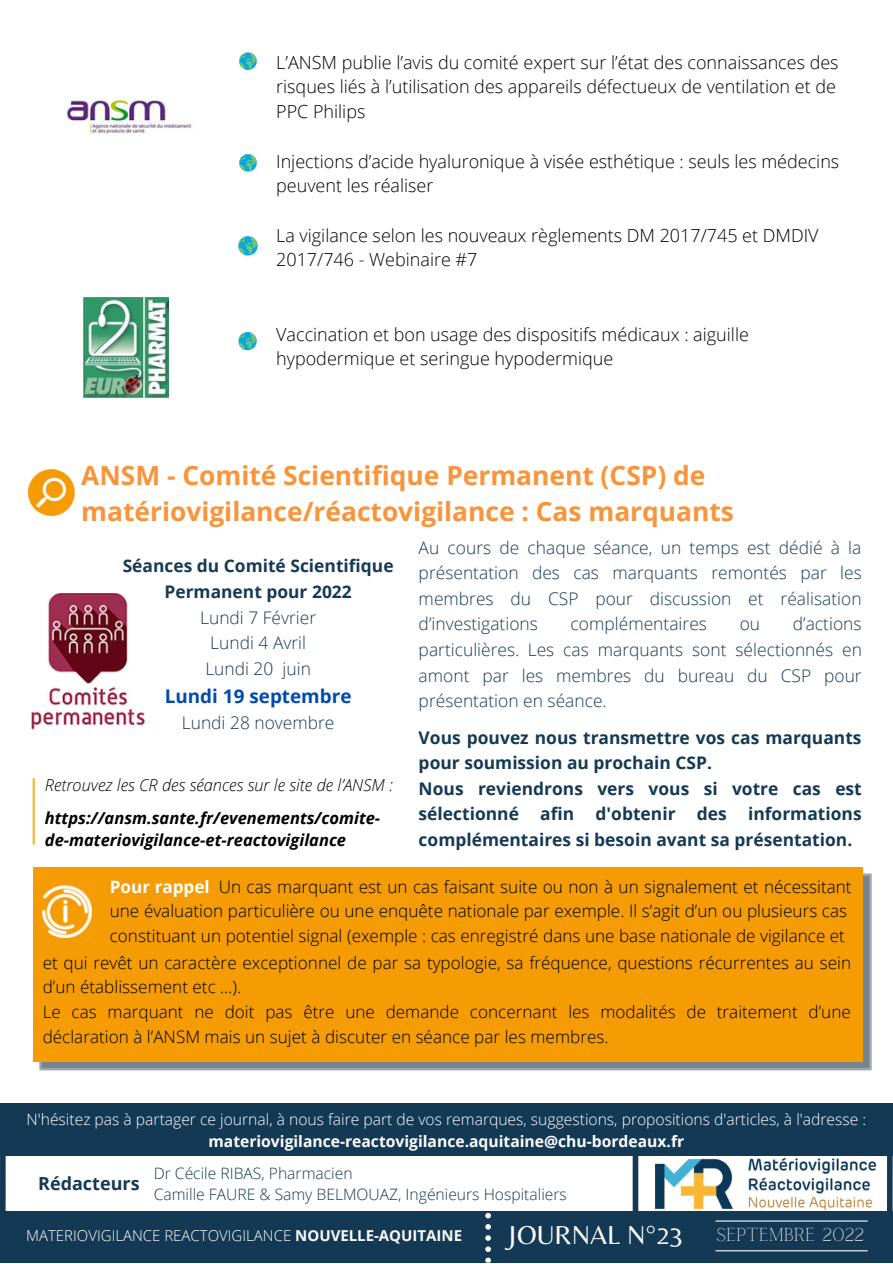
<style>
.page{position:relative;width:893px;height:1264px;background:#fff}
.page>*{position:absolute;margin:0;border:0;box-sizing:border-box;transform-origin:0 0}
.t1{font:27px "Belleza";color:#fbfcfb}
.t2{font:700 26.4px/36px "Open Sans";color:#f9943b}
.t3{font:19.05px "Calgary";color:#fbfcfb}
.t4{font:700 18.9px "Open Sans";color:#004aad}
.t5{font:18.6px "Calgary";color:#fbfcfb}
.t6{font:300 18px/24.8px "Open Sans";color:#000}
.t7{font:700 18px "Open Sans";color:#143955}
.t8{font:300 17.4px/25.7px "Open Sans";color:#143955;text-align:justify}
.t9{font:700 17.4px/25.7px "Open Sans";color:#143955;text-align:center}
.t10{font:300 17.1px/24.8px "Open Sans";color:#000}
.t11{font:italic 700 16.5px/22.5px "Open Sans";color:#000}
.t12{font:italic 300 16.5px "Open Sans";color:#000}
.t13{font:300 15.75px "Open Sans";color:#fbfcfb}
.t14{font:300 15.6px "Open Sans";color:#fff}
.t15{font:300 15.6px/21.3px "Open Sans";color:#143955}
.t16{font:700 15.6px "Open Sans";color:#fff}
.t17{font:300 15px "Open Sans";color:#fbfcfb}
.s1{font-weight:700;color:#fff}
.s2{font-weight:700}
.s3{font-family:"Belleza";font-size:27px}
</style>
<div class="page">
<img style="left:66px;top:99px;width:126px;height:35px">
<svg style="left:239px;top:52px;width:18px;height:18px"></svg>
<svg style="left:239px;top:154px;width:18px;height:18px"></svg>
<div style="left:0;top:1211px;width:892px;height:51px;background:#143955"></div>
<svg style="left:485px;top:1212px;width:6px;height:50px"></svg>
<hr style="left:715px;top:1220px;width:152px;height:1px;background:#fbfcfb">
<hr style="left:715px;top:1250px;width:152px;height:1px;background:#fbfcfb">
<div style="left:0;top:1103px;width:892px;height:52px;background:#143955"></div>
<div style="left:0;top:1144px;width:6px;height:79px;background:#143955"></div>
<div style="left:886px;top:1137px;width:6px;height:78px;background:#143955"></div>
<img style="left:655px;top:1157px;width:220px;height:53px">
<div style="left:632px;top:1152px;width:6px;height:60px;background:#143955"></div>
<svg style="left:238px;top:332px;width:19px;height:18px"></svg>
<img style="left:83px;top:297px;width:85px;height:100px">
<svg style="left:238px;top:236px;width:19px;height:19px"></svg>
<svg style="left:39px;top:873px;width:832px;height:197px;background:#8c8d86"></svg>
<div style="left:33px;top:866px;width:829px;height:195px;background:#f59c04"></div>
<img style="left:28px;top:469px;width:46px;height:47px">
<img style="left:31px;top:593px;width:114px;height:137px">
<hr style="left:33px;top:778px;width:2px;height:66px;background:#f8b63a">
<img style="left:43px;top:885px;width:48px;height:52px">
<p class="t6" style="left:276px;top:49px;width:564px">L’ANSM publie l’avis du comité expert sur l’état des connaissances des risques liés à l’utilisation des appareils défectueux de ventilation et de<br>PPC Philips</p>
<p class="t6" style="left:276px;top:148px;width:564px">Injections d’acide hyaluronique à visée esthétique : seuls les médecins peuvent les réaliser</p>
<p class="t6" style="left:276px;top:222px;width:544px">La vigilance selon les nouveaux règlements DM 2017/745 et DMDIV<br>2017/746 - Webinaire #7</p>
<p class="t6" style="left:276px;top:321px;width:474px">Vaccination et bon usage des dispositifs médicaux : aiguille hypodermique et seringue hypodermique</p>
<h2 class="t2" style="left:81px;top:456px;width:654px">ANSM - Comité Scientifique Permanent (CSP) de matériovigilance/réactovigilance : Cas marquants</h2>
<p class="t8" style="left:418px;top:534px;width:444px">Au cours de chaque séance, un temps est dédié à la présentation des cas marquants remontés par les membres du CSP pour discussion et réalisation d’investigations</p>
<p class="t9" style="left:123px;top:552px;width:272px">Séances du Comité Scientifique<br>Permanent pour 2022</p>
<p class="t8" style="left:200px;top:604px;width:117px;text-align:left">Lundi 7 Février<br>Lundi 4 Avril<br>Lundi 20 juin</p>
<p class="t4" style="left:165px;top:683px;width:188px">Lundi 19 septembre</p>
<p class="t8" style="left:182px;top:709px;width:154px">Lundi 28 novembre</p>
<p class="t8" style="left:570px;top:611px;width:138px">complémentaires</p>
<p class="t8" style="left:739px;top:611px;width:22px">ou</p>
<p class="t8" style="left:418px;top:611px;width:445px;text-indent:374px">d’actions particulières. Les cas marquants sont sélectionnés en amont par les membres du bureau du CSP pour présentation en séance.</p>
<p class="t9" style="left:418px;top:724px;width:444px;text-align:left">Vous pouvez nous transmettre vos cas marquants pour soumission au prochain CSP.<br>Nous reviendrons vers vous si votre cas est sélectionné afin d'obtenir des informations complémentaires si besoin avant sa présentation.</p>
<p class="t10" style="left:110px;top:873px;width:743px"><span class="s1">Pour rappel</span> Un cas marquant est un cas faisant suite ou non à un signalement et nécessitant une évaluation particulière ou une enquête nationale par exemple. Il s’agit d’un ou plusieurs cas constituant un potentiel signal (exemple : cas enregistré dans une base nationale de vigilance et</p>
<p class="t12" style="left:45px;top:773px;width:350px">Retrouvez les CR des séances sur le site de l’ANSM :</p>
<p class="t11" style="left:45px;top:806px;width:337px">https://ansm.sante.fr/evenements/comite&shy;de-materiovigilance-et-reactovigilance</p>
<p class="t10" style="left:43px;top:949px;width:809px">et qui revêt un caractère exceptionnel de par sa typologie, sa fréquence, questions récurrentes au sein d’un établissement etc …).<br>Le cas marquant ne doit pas être une demande concernant les modalités de traitement d’une déclaration à l’ANSM mais un sujet à discuter en séance par les membres.</p>
<p class="t14" style="left:27px;top:1108px;width:841px">N'hésitez pas à partager ce journal, à nous faire part de vos remarques, suggestions, propositions d'articles, à l'adresse :</p>
<p class="t16" style="left:208px;top:1129px;width:477px">materiovigilance-reactovigilance.aquitaine@chu-bordeaux.fr</p>
<p class="t7" style="left:38px;top:1170px;width:103px">Rédacteurs</p>
<p class="t15" style="left:154px;top:1161px;width:414px">Dr Cécile RIBAS, Pharmacien<br>Camille FAURE &amp; Samy BELMOUAZ, Ingénieurs Hospitaliers</p>
<p class="t17" style="left:26px;top:1224px;width:437px">MATERIOVIGILANCE REACTOVIGILANCE <span class="s2">NOUVELLE-AQUITAINE</span></p>
<p class="t5" style="left:506px;top:1223px;width:359px"><span class="s3">JOURNAL N°23</span> SEPTEMBRE 2022</p>
<p class="t13" style="left:9px;top:1224px;width:460px">MATERIOVIGILANCE REACTOVIGILANCE <span class="s2">NOUVELLE-AQUITAINE</span></p>
<h1 class="t1" style="left:668px;top:1218px;width:15px">2</h1>
<p class="t3" style="left:728px;top:1223px;width:125px">FEVRIER 2022</p>
</div>
